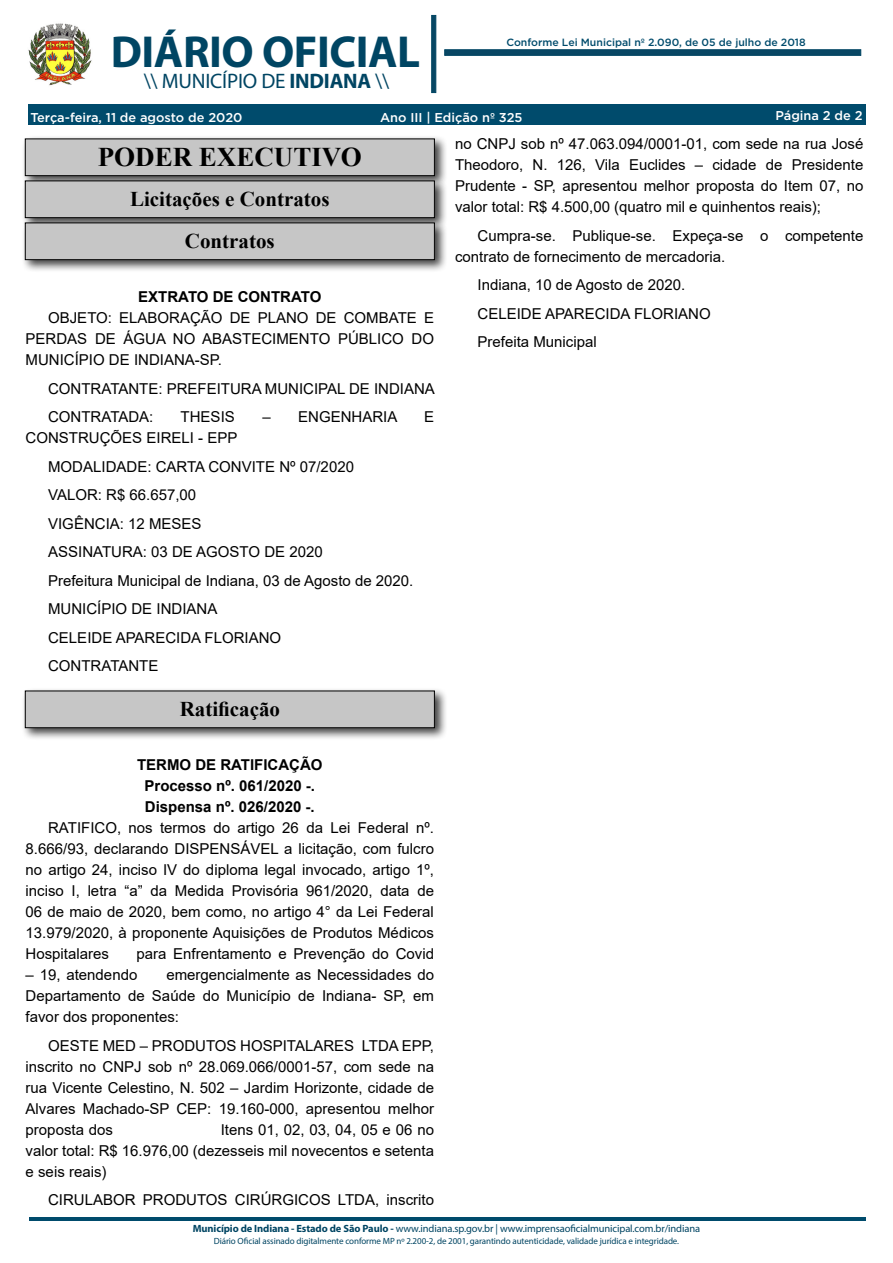
<style>
.page{position:relative;width:893px;height:1263px;background:#fff}
.page>*{position:absolute;margin:0;border:0;box-sizing:border-box;transform-origin:0 0}
.t1{font:700 45px "Myriad Pro";letter-spacing:-.01em;color:#004563}
.t2{font:700 27px "Times New Roman";color:#000}
.t3{font:700 21px "Times New Roman";color:#000}
.t4{font:21px "Myriad Pro";letter-spacing:-.01em;color:#004563}
._2_-_Corpo{font:15px/21px "Arial";color:#000;text-align:justify}
._1_-_Cabeçalho{font:700 15px "Arial";color:#000}
.t5{font:500 12.75px "Gotham";color:#fff}
.t6{font:10.5px "Myriad Pro";letter-spacing:-.01em;color:#004563}
.t7{font:500 10.5px "Gotham";color:#004b6c}
.t8{font:9px "Myriad Pro";letter-spacing:-.01em;color:#004563}
.s1{font-weight:700}
</style>
<div class="page">
<div style="left:28px;top:104px;width:837px;height:21px;background:#004b6c"></div>
<img style="left:28px;top:23px;width:64px;height:63px">
<svg style="left:431px;top:15px;width:5px;height:78px"></svg>
<svg style="left:444px;top:50px;width:417px;height:6px;background:#094965"></svg>
<hr style="left:29px;top:1218px;width:836px;height:3px;background:#004b6c">
<div style="left:21px;top:135px;width:426px;height:54px;background:#000;opacity:.75"></div>
<div style="left:25px;top:139px;width:409px;height:37px;background:#c6c6c6"></div>
<div style="left:25px;top:139px;width:410px;height:37px;border:1px solid #000"></div>
<div style="left:21px;top:177px;width:426px;height:54px;background:#000;opacity:.75"></div>
<div style="left:25px;top:181px;width:409px;height:37px;background:#c6c6c6"></div>
<div style="left:25px;top:181px;width:410px;height:37px;border:1px solid #000"></div>
<div style="left:21px;top:219px;width:426px;height:54px;background:#000;opacity:.75"></div>
<div style="left:25px;top:223px;width:409px;height:37px;background:#c6c6c6"></div>
<div style="left:25px;top:223px;width:410px;height:37px;border:1px solid #000"></div>
<div style="left:21px;top:687px;width:426px;height:54px;background:#000;opacity:.75"></div>
<div style="left:25px;top:691px;width:409px;height:37px;background:#c6c6c6"></div>
<div style="left:25px;top:691px;width:410px;height:37px;border:1px solid #000"></div>
<h1 class="t1" style="left:111px;top:23px;width:311px">DIÁRIO OFICIAL</h1>
<h3 class="t4" style="left:144px;top:68px;width:247px">\\ MUNICÍPIO DE <span class="s1">INDIANA</span> \\</h3>
<p class="t7" style="left:506px;top:35px;width:301px">Conforme Lei Municipal nº 2.090, de 05 de julho de 2018</p>
<p class="t5" style="left:30px;top:109px;width:214px">Terça-feira, 11 de agosto de 2020</p>
<p class="t5" style="left:380px;top:109px;width:144px">Ano III | Edição nº 325</p>
<p class="t5" style="left:775px;top:107px;width:89px">Página 2 de 2</p>
<p class="t2" style="left:98px;top:138px;width:266px">PODER EXECUTIVO</p>
<p class="t3" style="left:130px;top:184px;width:201px">Licitações e Contratos</p>
<p class="t3" style="left:185px;top:226px;width:91px">Contratos</p>
<p class="_2_-_Corpo" style="left:455px;top:134px;width:410px">no CNPJ sob nº 47.063.094/0001-01, com sede na rua José Theodoro, N. 126, Vila Euclides – cidade de Presidente Prudente - SP, apresentou melhor proposta do Item 07, no valor total: R$ 4.500,00 (quatro mil e quinhentos reais);</p>
<p class="_2_-_Corpo" style="left:455px;top:225px;width:410px;text-indent:22px">Cumpra-se. Publique-se. Expeça-se o competente contrato de fornecimento de mercadoria.</p>
<p class="_2_-_Corpo" style="left:477px;top:275px;width:209px">Indiana, 10 de Agosto de 2020.</p>
<p class="_2_-_Corpo" style="left:477px;top:303px;width:235px">CELEIDE APARECIDA FLORIANO</p>
<p class="_2_-_Corpo" style="left:477px;top:332px;width:121px">Prefeita Municipal</p>
<p class="_1_-_Cabeçalho" style="left:138px;top:286px;width:185px">EXTRATO DE CONTRATO</p>
<p class="_2_-_Corpo" style="left:26px;top:307px;width:410px;text-indent:23px">OBJETO: ELABORAÇÃO DE PLANO DE COMBATE E PERDAS DE ÁGUA NO ABASTECIMENTO PÚBLICO DO MUNICÍPIO DE INDIANA-SP.</p>
<p class="_2_-_Corpo" style="left:48px;top:378px;width:388px">CONTRATANTE: PREFEITURA MUNICIPAL DE INDIANA</p>
<p class="_2_-_Corpo" style="left:48px;top:406px;width:107px">CONTRATADA:</p>
<p class="_2_-_Corpo" style="left:181px;top:406px;width:56px">THESIS</p>
<p class="_2_-_Corpo" style="left:262px;top:406px;width:137px">– ENGENHARIA</p>
<p class="_2_-_Corpo" style="left:424px;top:406px;width:12px">E</p>
<p class="_2_-_Corpo" style="left:26px;top:427px;width:213px">CONSTRUÇÕES EIRELI - EPP</p>
<p class="_2_-_Corpo" style="left:48px;top:456px;width:307px">MODALIDADE: CARTA CONVITE Nº 07/2020</p>
<p class="_2_-_Corpo" style="left:48px;top:484px;width:150px">VALOR: R$ 66.657,00</p>
<p class="_2_-_Corpo" style="left:48px;top:513px;width:155px">VIGÊNCIA: 12 MESES</p>
<p class="_2_-_Corpo" style="left:48px;top:541px;width:276px">ASSINATURA: 03 DE AGOSTO DE 2020</p>
<p class="_2_-_Corpo" style="left:48px;top:570px;width:367px">Prefeitura Municipal de Indiana, 03 de Agosto de 2020.</p>
<p class="_2_-_Corpo" style="left:48px;top:598px;width:171px">MUNICÍPIO DE INDIANA</p>
<p class="_2_-_Corpo" style="left:48px;top:627px;width:235px">CELEIDE APARECIDA FLORIANO</p>
<p class="_2_-_Corpo" style="left:48px;top:655px;width:112px">CONTRATANTE</p>
<p class="t3" style="left:180px;top:694px;width:102px">Ratificação</p>
<p class="_1_-_Cabeçalho" style="left:137px;top:754px;width:187px">TERMO DE RATIFICAÇÃO</p>
<p class="_1_-_Cabeçalho" style="left:145px;top:775px;width:172px">Processo nº. 061/2020 -.</p>
<p class="_1_-_Cabeçalho" style="left:145px;top:796px;width:171px">Dispensa nº. 026/2020 -.</p>
<p class="_2_-_Corpo" style="left:26px;top:817px;width:410px;text-indent:23px">RATIFICO, nos termos do artigo 26 da Lei Federal nº.<br>8.666/93, declarando DISPENSÁVEL a licitação, com fulcro no artigo 24, inciso IV do diploma legal invocado, artigo 1º, inciso I, letra “a” da Medida Provisória 961/2020, data de 06 de maio de 2020, bem como, no artigo 4° da Lei Federal 13.979/2020, à proponente Aquisições de Produtos Médicos Hospitalares</p>
<p class="_2_-_Corpo" style="left:136px;top:943px;width:299px">para Enfrentamento e Prevenção do Covid</p>
<p class="_2_-_Corpo" style="left:26px;top:964px;width:113px">– 19, atendendo</p>
<p class="_2_-_Corpo" style="left:26px;top:964px;width:410px;text-indent:141px">emergencialmente as Necessidades do Departamento de Saúde do Município de Indiana- SP, em favor dos proponentes:</p>
<p class="_2_-_Corpo" style="left:26px;top:1035px;width:410px;text-indent:23px">OESTE MED – PRODUTOS HOSPITALARES LTDA EPP, inscrito no CNPJ sob nº 28.069.066/0001-57, com sede na rua Vicente Celestino, N. 502 – Jardim Horizonte, cidade de Alvares Machado-SP CEP: 19.160-000, apresentou melhor proposta dos</p>
<p class="_2_-_Corpo" style="left:26px;top:1119px;width:410px;text-indent:195px">Itens 01, 02, 03, 04, 05 e 06 no valor total: R$ 16.976,00 (dezesseis mil novecentos e setenta e seis reais)</p>
<p class="_2_-_Corpo" style="left:48px;top:1189px;width:387px">CIRULABOR PRODUTOS CIRÚRGICOS LTDA, inscrito</p>
<p class="t6" style="left:193px;top:1222px;width:509px"><span class="s1">Município de Indiana - Estado de São Paulo -</span> www.indiana.sp.gov.br | www.imprensaoficialmunicipal.com.br/indiana</p>
<p class="t8" style="left:214px;top:1236px;width:467px">Diário Oficial assinado digitalmente conforme MP nº 2.200-2, de 2001, garantindo autenticidade, validade jurídica e integridade.</p>
</div>
